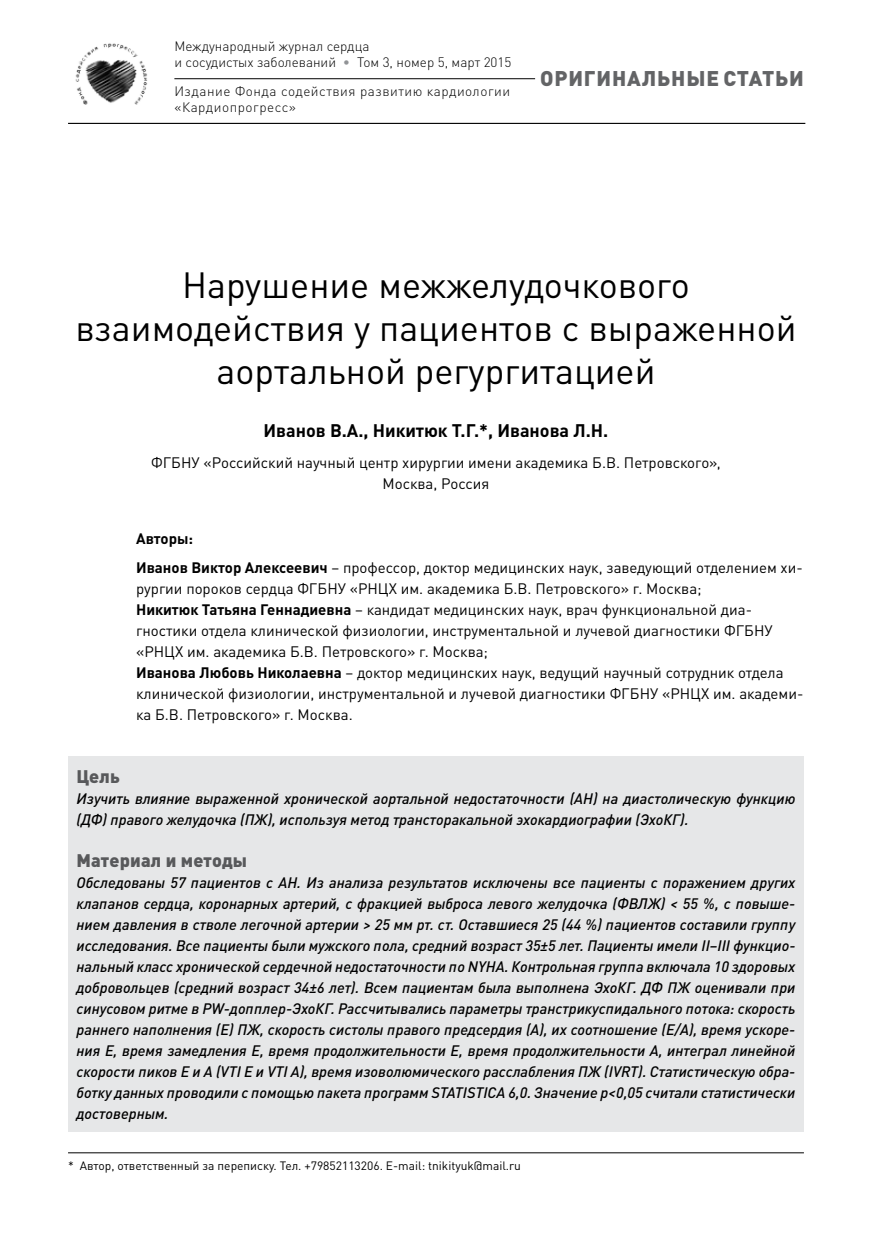
<style>
.page{position:relative;width:872px;height:1234px;background:#fff}
.page>*{position:absolute;margin:0;border:0;box-sizing:border-box;transform-origin:0 0}
.t1{font:36px/43.2px "DIN Pro";color:#000;text-align:center}
.t2{font:900 21px "DIN Pro";letter-spacing:.04em;color:#636466}
.t3{font:700 18px "DIN Pro";color:#000}
.t4{font:900 18px "DIN Pro";letter-spacing:.01em;color:#58595b}
.t5{font:italic 500 15px/21px "DIN Pro";color:#000}
.t6{font:15px/21px "DIN Pro";color:#000}
.t7{font:300 13.5px/16.2px "DIN Pro";color:#000}
.t8{font:300 13.5px/16.2px "DIN Pro";letter-spacing:.04em;color:#000}
.t9{font:12px "DIN Pro";color:#000}
.s1{color:#919396}
.s2{font-weight:700}
</style>
<div class="page">
<hr style="left:68px;top:123px;width:737px;height:1px;background:#000">
<img style="left:75px;top:43px;width:73px;height:62px">
<hr style="left:174px;top:78px;width:361px;height:1px;background:#000">
<hr style="left:68px;top:1152px;width:736px;height:1px;background:#000">
<div style="left:68px;top:756px;width:736px;height:375px;background:#e6e7e8"></div>
<p class="t7" style="left:174px;top:37px;width:338px">Международный журнал сердца<br>и сосудистых заболеваний <span class="s1">•</span> Том 3, номер 5, март 2015</p>
<p class="t8" style="left:174px;top:82px;width:337px">Издание Фонда содействия развитию кардиологии «Кардиопрогресс»</p>
<h2 class="t2" style="left:540px;top:60px;width:265px">ОРИГИНАЛЬНЫЕ СТАТЬИ</h2>
<h1 class="t1" style="left:75px;top:259px;width:722px">Нарушение межжелудочкового взаимодействия у пациентов с выраженной аортальной регургитацией</h1>
<p class="t3" style="left:263px;top:416px;width:346px">Иванов В.А., Никитюк Т.Г.*, Иванова Л.Н.</p>
<p class="t6" style="left:151px;top:450px;width:571px;text-align:center">ФГБНУ «Российский научный центр хирургии имени академика Б.В. Петровского»,<br>Москва, Россия</p>
<p class="t6" style="left:136px;top:523px;width:668px;line-height:28.5px"><span class="s2">Авторы:<br>Иванов Виктор Алексеевич</span> – профессор, доктор медицинских наук, заведующий отделением хи-</p>
<p class="t6" style="left:136px;top:576px;width:669px">рургии пороков сердца ФГБНУ «РНЦХ им. академика Б.В. Петровского» г. Москва;<br><span class="s2">Никитюк Татьяна Геннадиевна</span> – кандидат медицинских наук, врач функциональной диа&shy;гностики отдела клинической физиологии, инструментальной и лучевой диагностики ФГБНУ «РНЦХ им. академика Б.В. Петровского» г. Москва;<br><span class="s2">Иванова Любовь Николаевна</span> – доктор медицинских наук, ведущий научный сотрудник отдела клинической физиологии, инструментальной и лучевой диагностики ФГБНУ «РНЦХ им. академи&shy;ка Б.В. Петровского» г. Москва.</p>
<p class="t4" style="left:77px;top:760px;width:45px">Цель</p>
<p class="t5" style="left:77px;top:786px;width:720px">Изучить влияние выраженной хронической аортальной недостаточности (АН) на диастолическую функцию (ДФ) правого желудочка (ПЖ), используя метод трансторакальной эхокардиографии (ЭхоКГ).</p>
<p class="t4" style="left:77px;top:844px;width:172px">Материал и методы</p>
<p class="t5" style="left:77px;top:870px;width:720px;text-align:justify">Обследованы 57 пациентов с АН. Из анализа результатов исключены все пациенты с поражением других клапанов сердца, коронарных артерий, с фракцией выброса левого желудочка (ФВЛЖ) &lt; 55 %, с повыше&shy;нием давления в стволе легочной артерии &gt; 25 мм рт. ст. Оставшиеся 25 (44 %) пациентов составили группу исследования. Все пациенты были мужского пола, средний возраст 35±5 лет. Пациенты имели II–III функцио&shy;нальный класс хронической сердечной недостаточности по NYHA. Контрольная группа включала 10 здоровых добровольцев (средний возраст 34±6 лет). Всем пациентам была выполнена ЭхоКГ. ДФ ПЖ оценивали при синусовом ритме в PW-допплер-ЭхоКГ. Рассчитывались параметры транстрикуспидального потока: скорость раннего наполнения (Е) ПЖ, скорость систолы правого предсердия (A), их соотношение (E/A), время ускоре&shy;ния E, время замедления E, время продолжительности E, время продолжительности А, интеграл линейной скорости пиков Е и А (VTI E и VTI A), время изоволюмического расслабления ПЖ (IVRT). Статистическую обра&shy;ботку данных проводили с помощью пакета программ STATISTICA 6,0. Значение p&lt;0,05 считали статистически достоверным.</p>
<p class="t9" style="left:68px;top:1155px;width:454px">* Автор, ответственный за переписку. Тел. +79852113206. Е-mail: tnikityuk@mail.ru</p>
</div>
